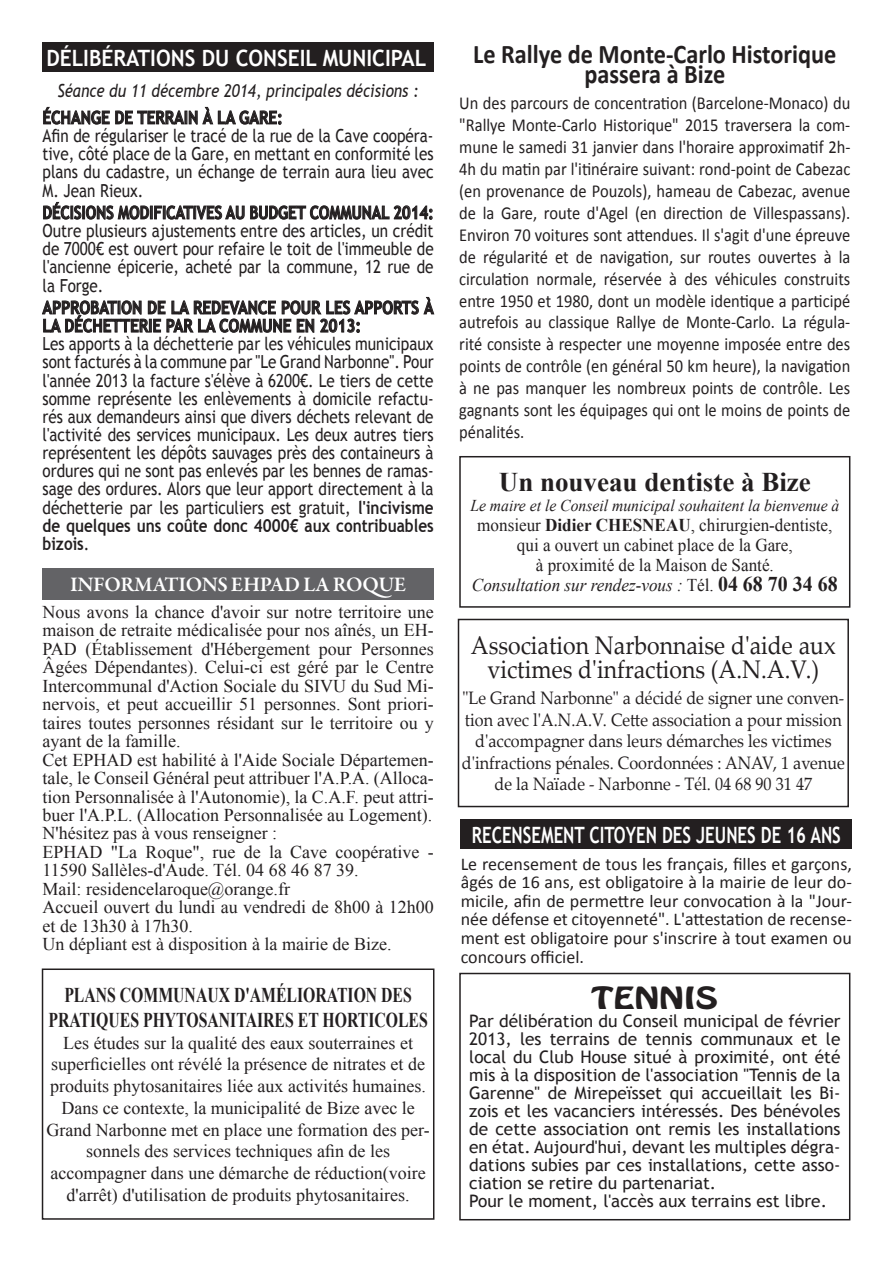
<style>
.page{position:relative;width:893px;height:1263px;background:#fff}
.page>*{position:absolute;margin:0;border:0;box-sizing:border-box;transform-origin:0 0}
.t1{font:700 27px/20.4px "Calibri";color:#231f20;text-align:center;scale:.9 1}
.t2{font:700 27px "Times New Roman";color:#231f20}
.t3{font:27px "Hobo Std";color:#231f20;scale:1.3 1}
.t4{font:25.5px/24px "Palatino Linotype";color:#231f20;text-align:center;scale:.9 1}
.t5{font:700 22.5px "Trebuchet MS";color:#fff;scale:.75 1}
.t6{font:700 22.5px "Trebuchet MS";color:#fff;scale:.93 1}
.t7{font:700 21px/25.2px "Times New Roman";color:#231f20;scale:.75 1}
.t8{font:600 21px "Garamond Premr Pro";letter-spacing:-.02em;color:#fff}
.t9{font:18.3px/21.9px "Calibri";color:#231f20;text-align:justify;scale:.9 1}
.t10{font:18px/18.5px "Times New Roman";color:#231f20}
.t11{font:18px/18.1px "Trebuchet MS";color:#231f20;text-align:justify;scale:.85 1}
.t12{font:18px/18.6px "Calibri";color:#231f20;text-align:justify}
.t13{font:18px/21.6px "Palatino Linotype";color:#231f20;text-align:center;scale:.9 1}
.t14{font:18px/20.1px "Times New Roman";color:#231f20;text-align:center;scale:.95 1}
.t15{font:700 18px "Trebuchet MS";color:#231f20;scale:.85 1}
.t16{font:italic 18px "Trebuchet MS";color:#231f20;scale:.85 1}
.t17{font:700 18px "Trebuchet MS";color:#231f20;scale:.83 1}
.t18{font:17.25px/18px "Trebuchet MS";color:#231f20}
.t19{font:italic 16.5px "Times New Roman";color:#231f20;scale:.95 1}
.s1{font-weight:700}
.s2{font-style:italic}
.s3{font-weight:700;font-size:21px}
</style>
<div class="page">
<div style="left:43px;top:43px;width:391px;height:29px;background:#231f20"></div>
<svg style="left:43px;top:107px;width:239px;height:18px"></svg>
<svg style="left:43px;top:202px;width:390px;height:18px"></svg>
<svg style="left:42px;top:297px;width:392px;height:36px"></svg>
<div style="left:459px;top:973px;width:391px;height:247px;border:2px solid #231f20"></div>
<div style="left:43px;top:568px;width:391px;height:32px;background:#636366"></div>
<div style="left:461px;top:819px;width:391px;height:30px;background:#231f20"></div>
<div style="left:459px;top:456px;width:391px;height:152px;border:2px solid #231f20"></div>
<div style="left:458px;top:619px;width:391px;height:188px;border:2px solid #231f20"></div>
<div style="left:42px;top:968px;width:392px;height:252px;border:2px solid #231f20"></div>
<p class="t6" style="left:46px;top:44px;width:410px">DÉLIBÉRATIONS DU CONSEIL MUNICIPAL</p>
<p class="t16" style="left:57px;top:80px;width:427px">Séance du 11 décembre 2014, principales décisions :</p>
<p class="t15" style="left:43px;top:106px;width:123px">ÉCHANGE DE TERRAIN</p>
<p class="t15" style="left:203px;top:106px;width:95px">À LA GARE :</p>
<p class="t11" style="left:43px;top:127px;width:462px">Afin de régulariser le tracé de la rue de la Cave coopéra&shy;tive, côté place de la Gare, en mettant en conformité les plans du cadastre, un échange de terrain aura lieu avec M. Jean Rieux.</p>
<p class="t17" style="left:43px;top:201px;width:32px">DÉCISIONS</p>
<p class="t17" style="left:118px;top:201px;width:12px">MODI</p>
<p class="t17" style="left:153px;top:201px;width:20px">FICATI</p>
<p class="t17" style="left:197px;top:201px;width:149px">VESAU BUDGETCOMMUNAL</p>
<p class="t17" style="left:393px;top:201px;width:50px">2014:</p>
<p class="t11" style="left:43px;top:222px;width:462px">Outre plusieurs ajustements entre des articles, un crédit de 7000€ est ouvert pour refaire le toit de l'immeuble de l'ancienne épicerie, acheté par la commune, 12 rue de la Forge.</p>
<p class="t15" style="left:43px;top:296px;width:12px">APPROBATION</p>
<p class="t15" style="left:147px;top:296px;width:66px">DELAREDE</p>
<p class="t15" style="left:230px;top:296px;width:22px">VANCE</p>
<p class="t15" style="left:281px;top:296px;width:13px">POUR</p>
<p class="t15" style="left:326px;top:296px;width:47px">LES APPORTS</p>
<p class="t15" style="left:424px;top:296px;width:13px">À</p>
<p class="t15" style="left:43px;top:314px;width:82px">LA DÉCHETTERIE</p>
<p class="t15" style="left:166px;top:314px;width:12px">PAR</p>
<p class="t15" style="left:197px;top:314px;width:39px">LA COMMUNE</p>
<p class="t15" style="left:296px;top:314px;width:78px">EN 2013:</p>
<p class="t11" style="left:43px;top:335px;width:462px">Les apports à la déchetterie par les véhicules municipaux sont facturés à la commune par "Le Grand Narbonne". Pour l'année 2013 la facture s'élève à 6200€. Le tiers de cette somme représente les enlèvements à domicile refactu&shy;rés aux demandeurs ainsi que divers déchets relevant de l'activité des services municipaux. Les deux autres tiers représentent les dépôts sauvages près des containeurs à ordures qui ne sont pas enlevés par les bennes de ramas&shy;sage des ordures. Alors que leur apport directement à la déchetterie par les particuliers est gratuit, <span class="s1">L'INCIVISME DE QUELQUES UNS COÛTE DONC 4000€ AUX CONTRIBUABLES BIZOIS</span>.</p>
<p class="t8" style="left:70px;top:572px;width:338px">INFORMATIONS EHPAD LA ROQUE</p>
<p class="t10" style="left:43px;top:602px;width:393px">Nous avons la chance d'avoir sur notre territoire une maison de retraite médicalisée pour nos aînés, un EH-PAD (établissement d'hébergement pour Personnes âgées Dépendantes). Celui-ci est géré par le Centre Intercommunal d'Action Sociale du SIVU du Sud Mi&shy;nervois, et peut accueillir 51 personnes. Sont priori&shy;taires toutes personnes résidant sur le territoire ou y ayant de la famille.<br>Cet EPHAD est habilité à l'Aide Sociale Départemen&shy;tale, le Conseil Général peut attribuer l'A.P.A. (Alloca&shy;tion Personnalisée à l'Autonomie), la C.A.F. peut attri&shy;buer l'A.P.L. (Allocation Personnalisée au Logement).<br>N'hésitez pas à vous renseigner :<br>EPHAD "La Roque", rue de la Cave coopérative - 11590 Sallèles-d'Aude. Tél. 04 68 46 87 39.<br>Mail: residencelaroque@orange.fr<br>Accueil ouvert du lundi au vendredi de 8h00 à 12h00 et de 13h30 à 17h30.<br>Un dépliant est à disposition à la mairie de Bize.</p>
<p class="t7" style="left:48px;top:981px;width:494px;text-indent:170px">X D 'AMÉLIORATION DES<br>PRATIQUES PHYTOSANITAIRES ET HORTICOLES</p>
<p class="t10" style="left:46px;top:1031px;width:385px;line-height:21.8px;text-align:center">Les études sur la qualité des eaux souterraines et superficielles ont révélé la présence de nitrates et de produits phytosanitaires liée aux activités humaines.<br>Dans ce contexte, la municipalité de Bize avec le Grand Narbonne met en place une formation des per&shy;sonnels des services techniques afin de les accompagner dans une démarche de réduction(voire d'arrêt) d'utilisation de produits phytosanitaires.</p>
<p class="t7" style="left:64px;top:981px;width:162px">PLANS COMMUNAU</p>
<h1 class="t1" style="left:473px;top:44px;width:405px">Le Rallye de Monte-Carlo Historique passera à Bize</h1>
<p class="t9" style="left:459px;top:92px;width:436px">Un des parcours de concentration (Barcelone-Monaco) du "Rallye Monte-Carlo Historique" 2015 traversera la com&shy;mune le samedi 31 janvier dans l'horaire approximatif 2h-4h du matin par l'itinéraire suivant: rond-point de Cabezac (en provenance de Pouzols), hameau de Cabezac, avenue de la Gare, route d'Agel (en direction de Villespassans).<br>Environ 70 voitures sont attendues. Il s'agit d'une épreuve de régularité et de navigation, sur routes ouvertes à la circulation normale, réservée à des véhicules construits entre 1950 et 1980, dont un modèle identique a participé autrefois au classique Rallye de Monte-Carlo. La régula&shy;rité consiste à respecter une moyenne imposée entre des points de contrôle (en général 50 km heure), la navigation à ne pas manquer les nombreux points de contrôle. Les gagnants sont les équipages qui ont le moins de points de pénalités.</p>
<h1 class="t2" style="left:499px;top:463px;width:314px">UN NOUVEAU DENTISTE À BIZE</h1>
<p class="t19" style="left:470px;top:494px;width:390px">Le maire et le Conseil municipal souhaitent la bienvenue à</p>
<p class="t14" style="left:472px;top:515px;width:386px">monsieur <span class="s1">DIDIER CHESNEAU</span>, chirurgien-dentiste, qui a ouvert un cabinet place de la Gare,<br>à proximité de la Maison de Santé.<br><span class="s2">Consultation sur rendez-vous :</span> Tél. <span class="s3">04 68 70 34 68</span></p>
<h2 class="t4" style="left:471px;top:632px;width:407px">Association Narbonnaise d'aide aux victimes d'infractions (A.N.A.V.)</h2>
<p class="t13" style="left:462px;top:686px;width:427px">"Le Grand Narbonne" a décidé de signer une conven&shy;tion avec l'A.N.A.V. Cette association a pour mission d'accompagner dans leurs démarches les victimes d'infractions pénales. Coordonnées : ANAV, 1 avenue de la Naïade - Narbonne - Tél. 04 68 90 31 47</p>
<p class="t5" style="left:472px;top:821px;width:29px">RECENSEMENT</p>
<p class="t5" style="left:590px;top:821px;width:169px">CITOYEN DES JEUNES</p>
<p class="t5" style="left:761px;top:821px;width:81px">DE 16 ANS</p>
<p class="t12" style="left:461px;top:854px;width:393px">Le recensement de tous les français, filles et garçons, âgés de 16 ans, est obligatoire à la mairie de leur do&shy;micile, afin de permettre leur convocation à la "Jour&shy;née défense et citoyenneté". L'attestation de recense&shy;ment est obligatoire pour s'inscrire à tout examen ou concours officiel.</p>
<h1 class="t3" style="left:591px;top:979px;width:99px">TENNIS</h1>
<p class="t18" style="left:469px;top:1012px;width:373px">Par délibération du Conseil municipal de février 2013, les terrains de tennis communaux et le local du Club House situé à proximité, ont été mis à la disposition de l'association "Tennis de la Garenne" de Mirepeïsset qui accueillait les Bi&shy;zois et les vacanciers intéressés. Des bénévoles de cette association ont remis les installations en état. Aujourd'hui, devant les multiples dégra&shy;dations subies par ces installations, cette asso&shy;ciation se retire du partenariat.<br>Pour le moment, l'accès aux terrains est libre.</p>
</div>
